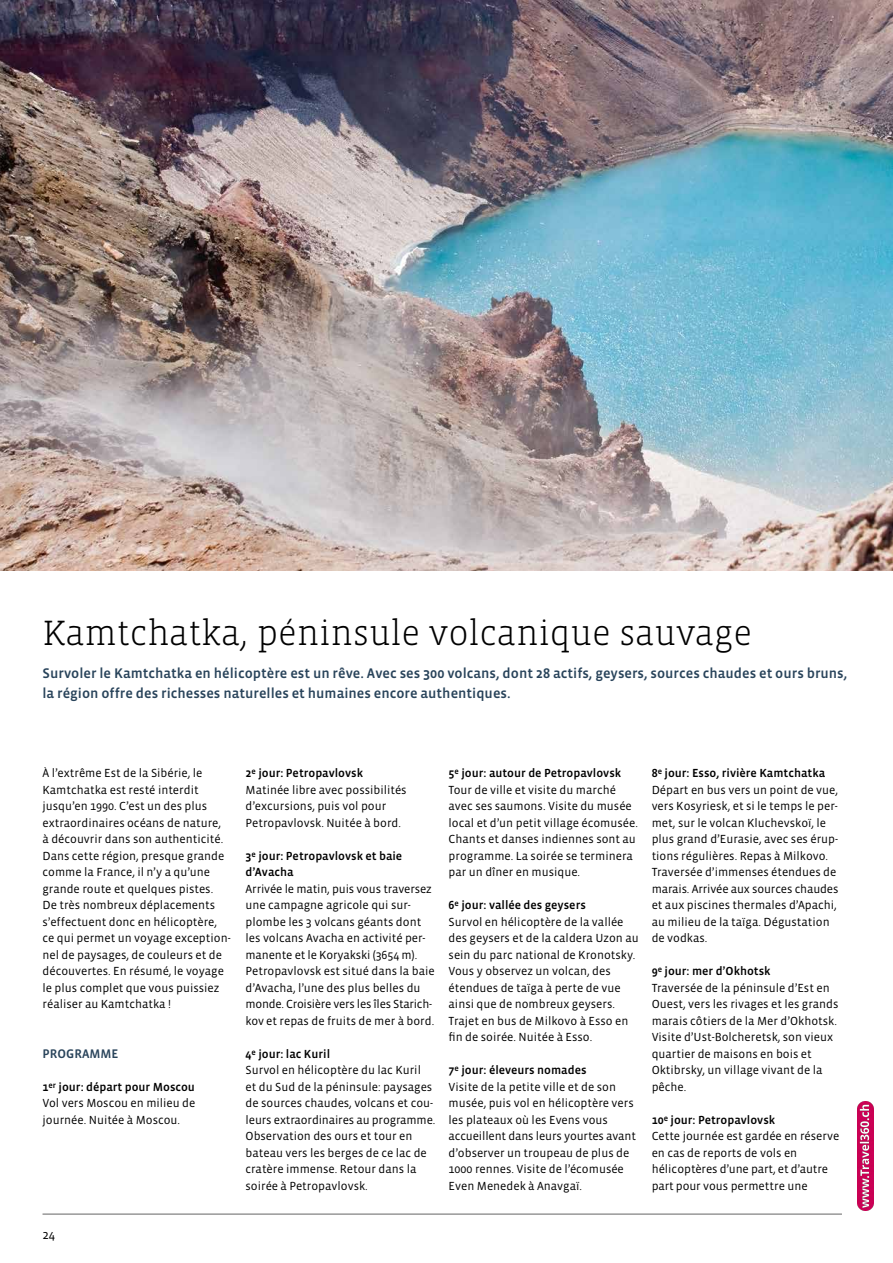
<style>
.page{position:relative;width:893px;height:1263px;background:#fff}
.page>*{position:absolute;margin:0;border:0;box-sizing:border-box;transform-origin:0 0}
.t1{font:300 36px "Vista Slab OT";color:#000}
.t2{font:500 14.25px/20.2px "Vista Sans OT";color:#28435a}
.t3{font:500 12.75px "Vista Sans OT";color:#28435a}
.t4{font:12.75px "Vista Sans OT";color:#000}
.t5{font:12px/16.5px "Vista Sans OT";color:#000}
.t6{font:500 12px/16.5px "Vista Sans OT";color:#000}
.s1{font-weight:500}
</style>
<div class="page">
<img style="left:0;top:0;width:893px;height:571px">
<hr style="left:43px;top:1214px;width:799px;height:1px;background:#646363">
<img style="left:857px;top:1102px;width:16px;height:109px">
<h1 class="t1" style="left:43px;top:614px;width:711px">Kamtchatka, péninsule volcanique sauvage</h1>
<p class="t2" style="left:43px;top:663px;width:806px">Survoler le Kamtchatka en hélicoptère est un rêve. Avec ses 300 volcans, dont 28 actifs, geysers, sources chaudes et ours bruns, la région offre des richesses naturelles et humaines encore authentiques.</p>
<p class="t5" style="left:43px;top:765px;width:190px">À l’extrême Est de la Sibérie, le<br>Kamtchatka est resté interdit jusqu’en 1990. C’est un des plus extraordinaires océans de nature,<br>à découvrir dans son authenticité.<br>Dans cette région, presque grande comme la France, il n’y a qu’une grande route et quelques pistes.<br>De très nombreux déplacements s’effectuent donc en hélicoptère, ce qui permet un voyage exception&shy;nel de paysages, de couleurs et de découvertes. En résumé, le voyage le plus complet que vous puissiez réaliser au Kamtchatka !</p>
<p class="t3" style="left:43px;top:1047px;width:78px">PROGRAMME</p>
<p class="t5" style="left:43px;top:1078px;width:154px;text-align:justify"><span class="s1">1</span><sup>er</sup> <span class="s1">jour: départ pour Moscou </span>Vol vers Moscou en milieu de journée. Nuitée à Moscou.</p>
<p class="t5" style="left:246px;top:765px;width:163px"><span class="s1">2</span><sup>e</sup> <span class="s1">jour: Petropavlovsk<br></span>Matinée libre avec possibilités d’excursions, puis vol pour<br>Petropavlovsk. Nuitée à bord.</p>
<p class="t6" style="left:246px;top:847px;width:158px">3<sup>e</sup> jour: Petropavlovsk et baie d’Avacha</p>
<p class="t5" style="left:246px;top:880px;width:191px">Arrivée le matin, puis vous traversez une campagne agricole qui sur&shy;plombe les 3 volcans géants dont les volcans Avacha en activité per&shy;manente et le Koryakski (3654 m).<br>Petropavlovsk est situé dans la baie d’Avacha, l’une des plus belles du monde. Croisière vers les îles Starich&shy;kov et repas de fruits de mer à bord.</p>
<p class="t5" style="left:246px;top:1045px;width:191px"><span class="s1">4</span><sup>e</sup> <span class="s1">jour: lac Kuril<br></span>Survol en hélicoptère du lac Kuril<br>et du Sud de la péninsule: paysages de sources chaudes, volcans et cou&shy;leurs extraordinaires au programme.<br>Observation des ours et tour en bateau vers les berges de ce lac de cratère immense. Retour dans la soirée à Petropavlovsk.</p>
<p class="t5" style="left:449px;top:765px;width:191px"><span class="s1">5</span><sup>e</sup> <span class="s1">jour: autour de Petropavlovsk<br></span>Tour de ville et visite du marché avec ses saumons. Visite du musée local et d’un petit village écomusée.<br>Chants et danses indiennes sont au programme. La soirée se terminera par un dîner en musique.</p>
<p class="t5" style="left:449px;top:897px;width:192px"><span class="s1">6</span><sup>e</sup> <span class="s1">jour: vallée des geysers<br></span>Survol en hélicoptère de la vallée des geysers et de la caldera Uzon au sein du parc national de Kronotsky.<br>Vous y observez un volcan, des étendues de taïga à perte de vue ainsi que de nombreux geysers.<br>Trajet en bus de Milkovo à Esso en fin de soirée. Nuitée à Esso.</p>
<p class="t5" style="left:449px;top:1062px;width:189px"><span class="s1">7</span><sup>e</sup> <span class="s1">jour: éleveurs nomades<br></span>Visite de la petite ville et de son musée, puis vol en hélicoptère vers les plateaux où les Evens vous accueillent dans leurs yourtes avant d’observer un troupeau de plus de<br>1000 rennes. Visite de l’écomusée<br>Even Menedek à Anavgaï.</p>
<p class="t5" style="left:652px;top:765px;width:188px"><span class="s1">8</span><sup>e</sup> <span class="s1">jour: Esso, rivière Kamtchatka<br></span>Départ en bus vers un point de vue, vers Kosyriesk, et si le temps le per&shy;met, sur le volcan Kluchevskoï, le plus grand d’Eurasie, avec ses érup&shy;tions régulières. Repas à Milkovo.<br>Traversée d’immenses étendues de marais. Arrivée aux sources chaudes et aux piscines thermales d’Apachi, au milieu de la taïga. Dégustation de vodkas.</p>
<p class="t5" style="left:652px;top:963px;width:188px"><span class="s1">9</span><sup>e</sup> <span class="s1">jour: mer d’Okhotsk<br></span>Traversée de la péninsule d’Est en<br>Ouest, vers les rivages et les grands marais côtiers de la Mer d’Okhotsk.<br>Visite d’Ust-Bolcheretsk, son vieux quartier de maisons en bois et<br>Oktibrsky, un village vivant de la pêche.</p>
<p class="t5" style="left:652px;top:1111px;width:189px"><span class="s1">10</span><sup>e</sup> <span class="s1">jour: Petropavlovsk<br></span>Cette journée est gardée en réserve en cas de reports de vols en hélicoptères d’une part, et d’autre part pour vous permettre une</p>
<p class="t4" style="left:43px;top:1228px;width:14px">24</p>
</div>
